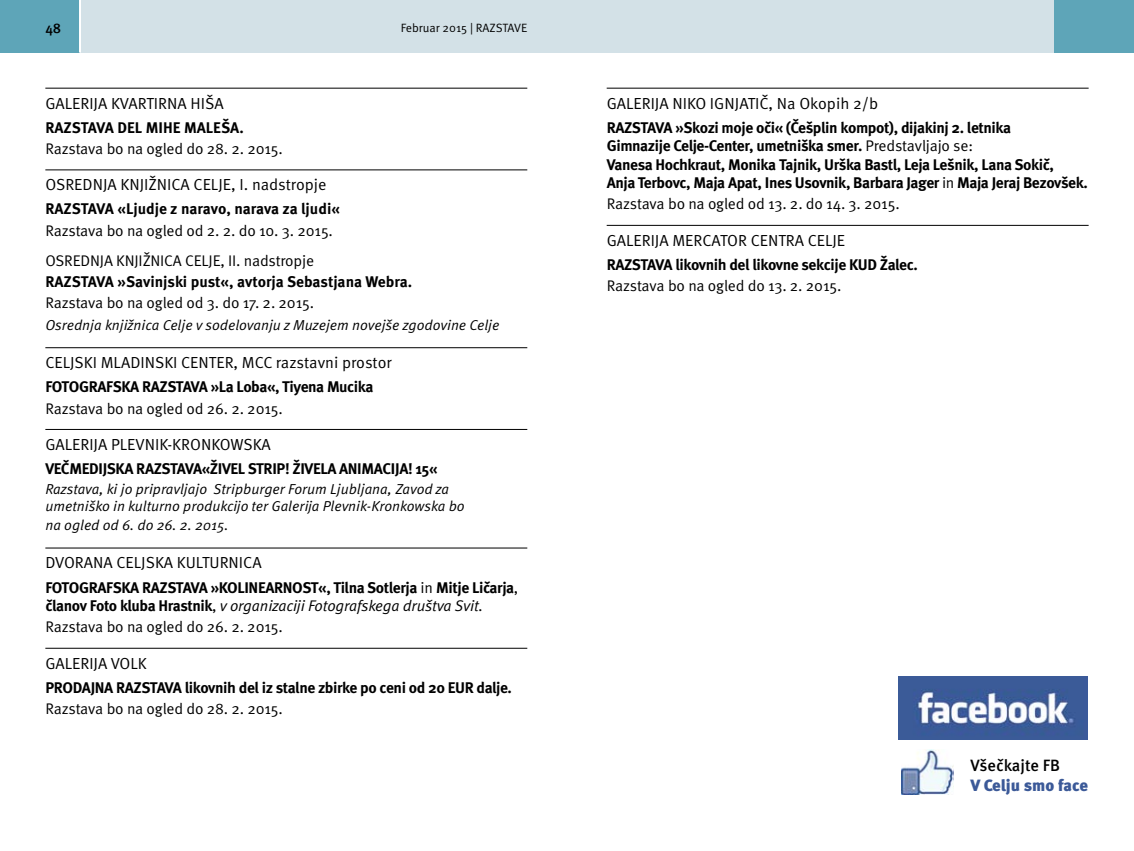
<style>
.page{position:relative;width:1134px;height:851px;background:#fff}
.page>*{position:absolute;margin:0;border:0;box-sizing:border-box;transform-origin:0 0}
.t1{font:900 16.4px "Meta Pro";color:#3b5998}
.t2{font:500 16.4px "Meta Pro";color:#000}
.t3{font:16px "Meta Pro";color:#000}
.t4{font:700 15.4px/18.4px "Meta Pro";letter-spacing:-.025em;color:#000}
.t5{font:15.4px/29.8px "Meta Pro";letter-spacing:-.01em;color:#000}
.t6{font:700 15.4px "Meta Pro";letter-spacing:-.005em;color:#000}
.t7{font:700 15.4px "Meta Pro";color:#000}
.t8{font:italic 14.4px/17.8px "Meta Pro";color:#000}
.t9{font:500 14px "Meta Pro";color:#000}
.t10{font:12px "Meta Pro";color:#000}
.s1{font-weight:400}
.s2{font-weight:400;font-style:italic}
</style>
<div class="page">
<div style="left:0;top:0;width:567px;height:53px;background:#d3e1e7"></div>
<div style="left:0;top:0;width:79px;height:53px;background:#5ea5b8"></div>
<hr style="left:45px;top:88px;width:482px;height:1px;background:#000">
<hr style="left:45px;top:169px;width:482px;height:1px;background:#000">
<hr style="left:45px;top:347px;width:482px;height:1px;background:#000">
<hr style="left:45px;top:429px;width:482px;height:1px;background:#000">
<hr style="left:45px;top:547px;width:482px;height:1px;background:#000">
<hr style="left:45px;top:647px;width:482px;height:1px;background:#000">
<div style="left:567px;top:0;width:567px;height:53px;background:#d3e1e7"></div>
<div style="left:1055px;top:0;width:79px;height:53px;background:#5ea5b8"></div>
<hr style="left:607px;top:88px;width:482px;height:1px;background:#000">
<hr style="left:607px;top:225px;width:482px;height:1px;background:#000">
<img style="left:899px;top:676px;width:189px;height:63px">
<img style="left:902px;top:749px;width:51px;height:45px">
<hr style="left:79px;top:0;width:2px;height:53px;background:#fff">
<p class="t9" style="left:45px;top:20px;width:17px">48</p>
<p class="t10" style="left:401px;top:20px;width:128px">Februar 2015 | RAZSTAVE</p>
<p class="t3" style="left:45px;top:93px;width:180px">GALERIJA KVARTIRNA HIŠA</p>
<p class="t7" style="left:45px;top:117px;width:200px">RAZSTAVA DEL MIHE MALEŠA.</p>
<p class="t5" style="left:45px;top:134px;width:239px">Razstava bo na ogled do 28. 2. 2015.</p>
<p class="t3" style="left:45px;top:174px;width:283px">OSREDNJA KNJIŽNICA CELJE, I. nadstropje</p>
<p class="t6" style="left:45px;top:199px;width:296px">RAZSTAVA «Ljudje z naravo, narava za ljudi«</p>
<p class="t5" style="left:45px;top:216px;width:289px">Razstava bo na ogled od 2. 2. do 10. 3. 2015.<br>OSREDNJA KNJIŽNICA CELJE, II. nadstropje</p>
<p class="t6" style="left:45px;top:272px;width:368px">RAZSTAVA »Savinjski pust«, avtorja Sebastjana Webra.</p>
<p class="t5" style="left:45px;top:288px;width:270px">Razstava bo na ogled od 3. do 17. 2. 2015.</p>
<p class="t8" style="left:45px;top:316px;width:456px">Osrednja knjižnica Celje v sodelovanju z Muzejem novejše zgodovine Celje</p>
<p class="t3" style="left:45px;top:352px;width:348px">CELJSKI MLADINSKI CENTER, MCC razstavni prostor</p>
<p class="t4" style="left:45px;top:378px;width:330px">FOTOGRAFSKA RAZSTAVA »La Loba«, Tiyena Mucika</p>
<p class="t5" style="left:45px;top:394px;width:239px">Razstava bo na ogled od 26. 2. 2015.</p>
<p class="t3" style="left:45px;top:434px;width:227px">GALERIJA PLEVNIK-KRONKOWSKA</p>
<p class="t4" style="left:45px;top:460px;width:394px">VEČMEDIJSKA RAZSTAVA«ŽIVEL STRIP! ŽIVELA ANIMACIJA! 15«</p>
<p class="t8" style="left:45px;top:480px;width:421px">Razstava, ki jo pripravljajo Stripburger Forum Ljubljana, Zavod za umetniško in kulturno produkcijo ter Galerija Plevnik-Kronkowska bo na ogled od 6. do 26. 2. 2015.</p>
<p class="t3" style="left:45px;top:552px;width:218px">DVORANA CELJSKA KULTURNICA</p>
<p class="t4" style="left:45px;top:578px;width:474px">FOTOGRAFSKA RAZSTAVA »KOLINEARNOST«, Tilna Sotlerja <span class="s1">in</span> Mitje Ličarja<span class="s1">, </span>članov Foto kluba Hrastnik<span class="s1">,</span> <span class="s2">v organizaciji Fotografskega društva Svit.</span></p>
<p class="t5" style="left:45px;top:612px;width:239px">Razstava bo na ogled do 26. 2. 2015.</p>
<p class="t3" style="left:45px;top:652px;width:103px">GALERIJA VOLK</p>
<p class="t4" style="left:45px;top:678px;width:468px">PRODAJNA RAZSTAVA likovnih del iz stalne zbirke po ceni od 20 EUR dalje.</p>
<p class="t5" style="left:45px;top:694px;width:239px">Razstava bo na ogled do 28. 2. 2015.</p>
<p class="t3" style="left:607px;top:93px;width:273px">GALERIJA NIKO IGNJATIČ, Na Okopih 2/b</p>
<p class="t4" style="left:607px;top:119px;width:483px">RAZSTAVA »Skozi moje oči« (Češplin kompot), dijakinj 2. letnika<br>Gimnazije Celje-Center, umetniška smer. <span class="s1">Predstavljajo se:<br></span>Vanesa Hochkraut, Monika Tajnik, Urška Bastl, Leja Lešnik, Lana Sokič,<br>Anja Terbovc, Maja Apat, Ines Usovnik, Barbara Jager <span class="s1">in</span> Maja Jeraj Bezovšek.</p>
<p class="t5" style="left:607px;top:190px;width:295px">Razstava bo na ogled od 13. 2. do 14. 3. 2015.</p>
<p class="t3" style="left:607px;top:230px;width:240px">GALERIJA MERCATOR CENTRA CELJE</p>
<p class="t4" style="left:607px;top:256px;width:313px">RAZSTAVA likovnih del likovne sekcije KUD Žalec.</p>
<p class="t5" style="left:607px;top:271px;width:236px">Razstava bo na ogled do 13. 2. 2015.</p>
<p class="t2" style="left:970px;top:755px;width:91px">Všečkajte FB</p>
<p class="t1" style="left:970px;top:774px;width:119px">V Celju smo face</p>
</div>
